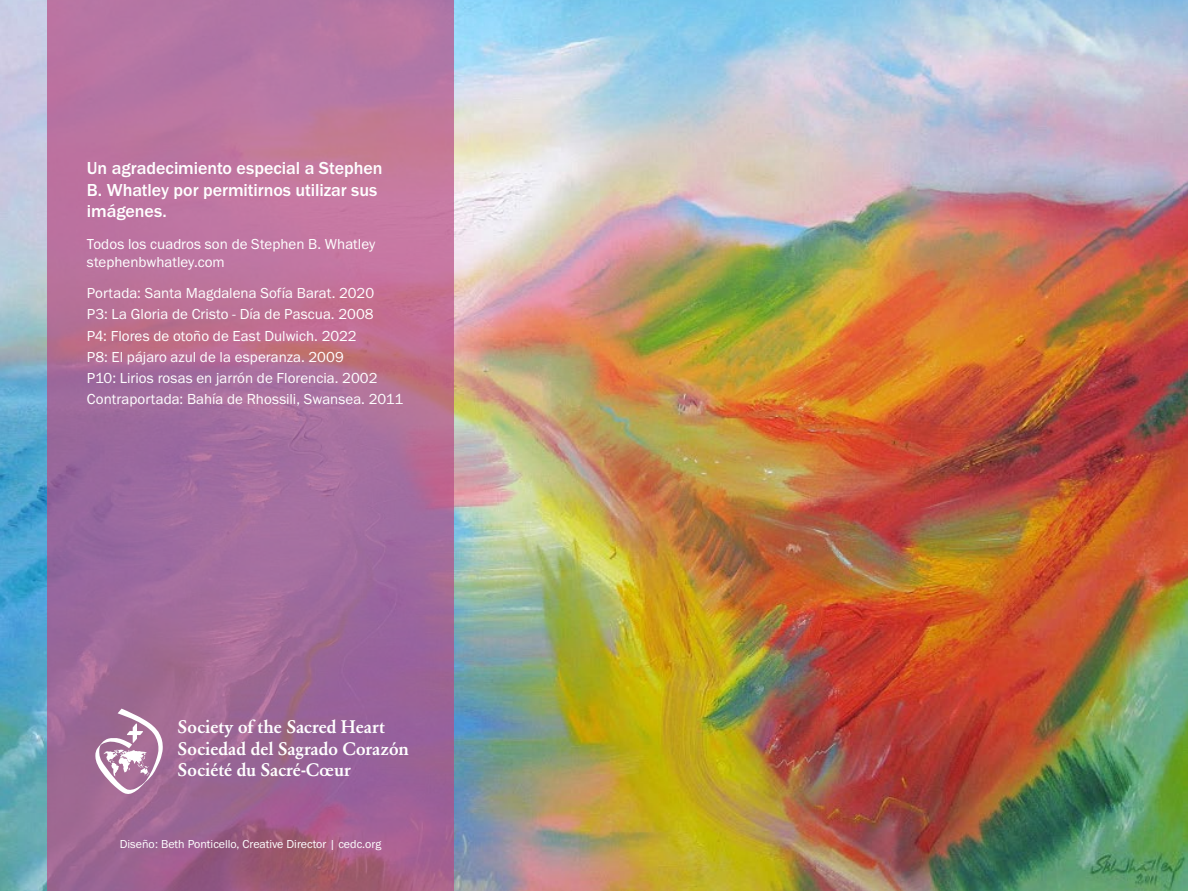
<style>
.page{position:relative;width:1188px;height:891px;background:#fff}
.page>*{position:absolute;margin:0;border:0;box-sizing:border-box;transform-origin:0 0}
.t1{font:500 18px/21.6px "Franklin Gothic URW";letter-spacing:-.005em;color:#fff}
.t2{font:500 18px/21.6px "Garamond BE";letter-spacing:-.02em;color:#fff}
.t3{font:15px/21.3px "Franklin Gothic URW Boo";color:#fff}
.t4{font:12px "Franklin Gothic URW Boo";color:#fff}
</style>
<div class="page">
<img style="left:0;top:0;width:1188px;height:891px">
<svg style="left:48px;top:0;width:406px;height:891px;background:#ac6d99"></svg>
<svg style="left:95px;top:709px;width:68px;height:86px"></svg>
<p class="t1" style="left:87px;top:157px;width:297px">Un agradecimiento especial a Stephen<br>B. Whatley por permitirnos utilizar sus imágenes.</p>
<p class="t3" style="left:87px;top:234px;width:290px;line-height:18px">Todos los cuadros son de Stephen B. Whatley stephenbwhatley.com</p>
<p class="t3" style="left:87px;top:282px;width:318px">Portada: Santa Magdalena Sofía Barat. 2020<br>P3: La Gloria de Cristo - Día de Pascua. 2008<br>P4: Flores de otoño de East Dulwich. 2022<br>P8: El pájaro azul de la esperanza. 2009<br>P10: Lirios rosas en jarrón de Florencia. 2002<br>Contraportada: Bahía de Rhossili, Swansea. 2011</p>
<p class="t2" style="left:178px;top:716px;width:233px">Society of the Sacred Heart<br>Sociedad del Sagrado Corazón<br>Société du Sacré-Cœur</p>
<p class="t4" style="left:120px;top:837px;width:263px">Diseño: Beth Ponticello, Creative Director | cedc.org</p>
</div>
